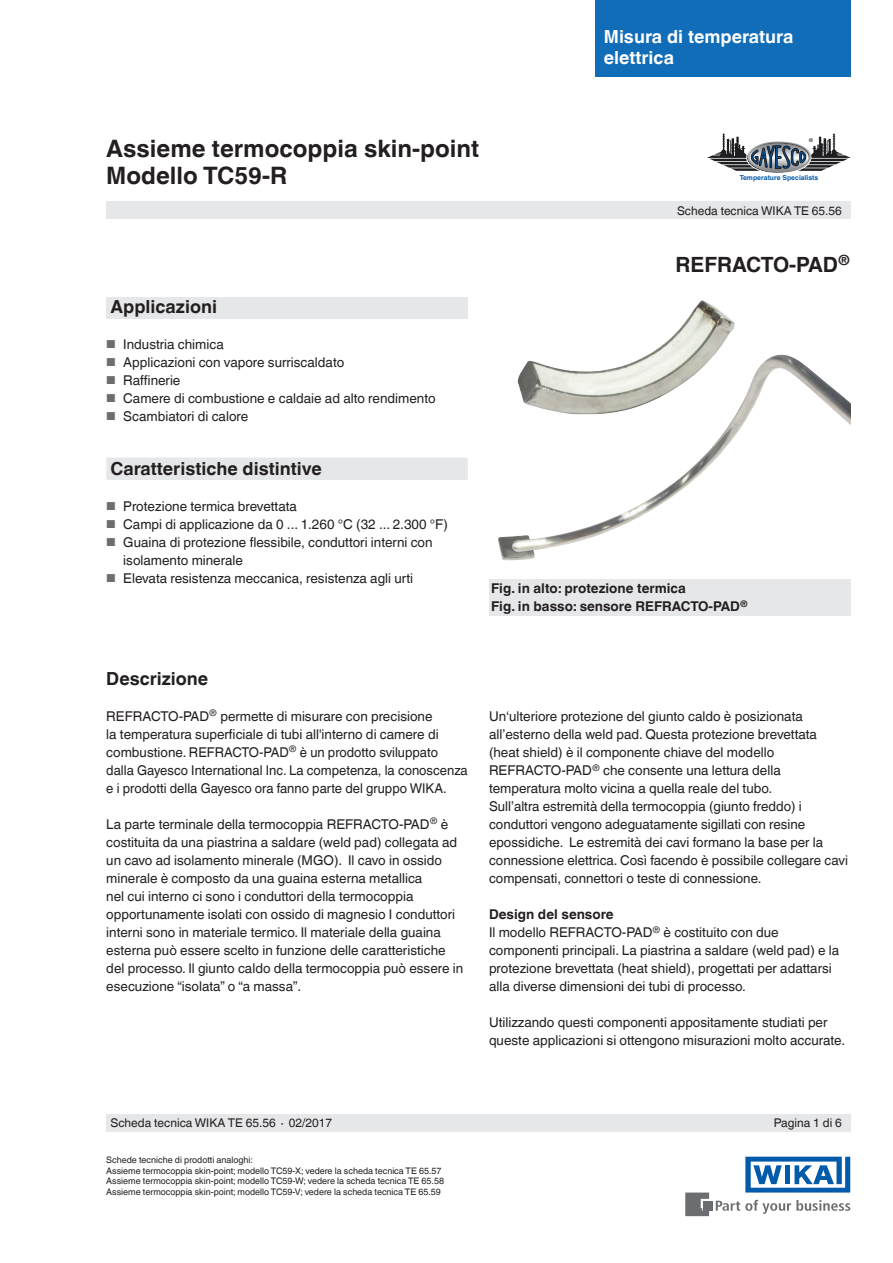
<style>
.page{position:relative;width:893px;height:1263px;background:#fff}
.page>*{position:absolute;margin:0;border:0;box-sizing:border-box;transform-origin:0 0}
.t1{font:700 24px/27px "Helvetica World";color:#231f20}
.t2{font:700 21px "Helvetica World";color:#231f20}
.t3{font:700 18px "Helvetica World";color:#231f20}
.t4{font:700 18px/21px "Helvetica World";color:#fff}
.t5{font:13.5px/18px "Helvetica World";color:#231f20}
.t6{font:700 13.5px/18px "Helvetica World";color:#231f20}
.t7{font:12px "Helvetica World";color:#231f20}
.t8{font:9px/10.5px "Helvetica World";color:#231f20}
.t9{font:700 6.75px "Helvetica World";color:#015aaa}
.t10{font:5.1px "Helvetica World";color:#000002}
.s1{font-size:11.55px;color:#6c6d70}
.s2{font-weight:700}
</style>
<div class="page">
<div style="left:106px;top:298px;width:362px;height:21px;background:#e6e7e9"></div>
<svg style="left:716px;top:1200px;width:134px;height:14px"></svg>
<div style="left:703px;top:1201px;width:9px;height:9px;background:#6c6d70"></div>
<svg style="left:685px;top:1192px;width:24px;height:24px"></svg>
<svg style="left:745px;top:1157px;width:105px;height:35px"></svg>
<div style="left:106px;top:202px;width:744px;height:17px;background:#e6e7e9"></div>
<div style="left:106px;top:1114px;width:744px;height:17px;background:#e6e7e9"></div>
<div style="left:595px;top:0;width:255px;height:77px;background:#116db7"></div>
<img style="left:498px;top:300px;width:352px;height:261px">
<div style="left:489px;top:579px;width:361px;height:37px;background:#e6e7e9"></div>
<div style="left:106px;top:457px;width:362px;height:23px;background:#e6e7e9"></div>
<svg style="left:707px;top:134px;width:143px;height:39px"></svg>
<h3 class="t4" style="left:604px;top:26px;width:191px">Misura di temperatura elettrica</h3>
<h1 class="t1" style="left:106px;top:135px;width:374px">Assieme termocoppia skin-point<br>Modello TC59-R</h1>
<h3 class="t3" style="left:111px;top:296px;width:108px">Applicazioni</h3>
<p class="t5" style="left:106px;top:335px;width:119px"><span class="s1">■</span> Industria chimica</p>
<p class="t5" style="left:106px;top:353px;width:240px"><span class="s1">■</span> Applicazioni con vapore surriscaldato</p>
<p class="t5" style="left:106px;top:371px;width:76px"><span class="s1">■</span> Raffinerie</p>
<p class="t5" style="left:106px;top:389px;width:331px"><span class="s1">■</span> Camere di combustione e caldaie ad alto rendimento</p>
<p class="t5" style="left:106px;top:407px;width:144px"><span class="s1">■</span> Scambiatori di calore</p>
<p class="t10" style="left:809px;top:138px;width:6px">®</p>
<p class="t9" style="left:740px;top:173px;width:80px">Temperature Specialists</p>
<p class="t7" style="left:677px;top:204px;width:166px">Scheda tecnica WIKA TE 65.56</p>
<h2 class="t2" style="left:676px;top:253px;width:176px">REFRACTO-PAD<sup>®</sup></h2>
<h3 class="t3" style="left:111px;top:458px;width:213px">Caratteristiche distintive</h3>
<p class="t5" style="left:106px;top:497px;width:192px"><span class="s1">■</span> Protezione termica brevettata</p>
<p class="t5" style="left:106px;top:515px;width:343px"><span class="s1">■</span> Campi di applicazione da 0 ... 1.260 °C (32 ... 2.300 °F)</p>
<p class="t5" style="left:123px;top:533px;width:311px;text-indent:-17px"><span class="s1">■</span> Guaina di protezione flessibile, conduttori interni con isolamento minerale</p>
<p class="t5" style="left:106px;top:569px;width:308px"><span class="s1">■</span> Elevata resistenza meccanica, resistenza agli urti</p>
<p class="t6" style="left:491px;top:580px;width:258px">Fig. in alto: protezione termica<br>Fig. in basso: sensore REFRACTO-PAD<sup>®</sup></p>
<h3 class="t3" style="left:106px;top:668px;width:103px">Descrizione</h3>
<p class="t5" style="left:106px;top:707px;width:363px">REFRACTO-PAD<sup>®</sup> permette di misurare con precisione<br>la temperatura superficiale di tubi all'interno di camere di combustione. REFRACTO-PAD<sup>®</sup> è un prodotto sviluppato dalla Gayesco International Inc. La competenza, la conoscenza e i prodotti della Gayesco ora fanno parte del gruppo WIKA.</p>
<p class="t5" style="left:106px;top:815px;width:358px">La parte terminale della termocoppia REFRACTO-PAD<sup>®</sup> è costituita da una piastrina a saldare (weld pad) collegata ad un cavo ad isolamento minerale (MGO). Il cavo in ossido minerale è composto da una guaina esterna metallica<br>nel cui interno ci sono i conduttori della termocoppia opportunamente isolati con ossido di magnesio I conduttori interni sono in materiale termico. Il materiale della guaina esterna può essere scelto in funzione delle caratteristiche del processo. Il giunto caldo della termocoppia può essere in esecuzione “isolata” o “a massa”.</p>
<p class="t5" style="left:489px;top:708px;width:360px">Un‘ulteriore protezione del giunto caldo è posizionata all’esterno della weld pad. Questa protezione brevettata (heat shield) è il componente chiave del modello REFRACTO-PAD<sup>®</sup> che consente una lettura della temperatura molto vicina a quella reale del tubo.<br>Sull’altra estremità della termocoppia (giunto freddo) i conduttori vengono adeguatamente sigillati con resine epossidiche. Le estremità dei cavi formano la base per la connessione elettrica. Così facendo è possibile collegare cavi compensati, connettori o teste di connessione.</p>
<p class="t5" style="left:489px;top:906px;width:352px"><span class="s2">Design del sensore<br></span>Il modello REFRACTO-PAD<sup>®</sup> è costituito con due componenti principali. La piastrina a saldare (weld pad) e la protezione brevettata (heat shield), progettati per adattarsi alla diverse dimensioni dei tubi di processo.</p>
<p class="t5" style="left:489px;top:1014px;width:358px">Utilizzando questi componenti appositamente studiati per queste applicazioni si ottengono misurazioni molto accurate.</p>
<p class="t7" style="left:111px;top:1116px;width:223px">Scheda tecnica WIKA TE 65.56 ∙ 02/2017</p>
<p class="t7" style="left:774px;top:1116px;width:70px">Pagina 1 di 6</p>
<p class="t8" style="left:106px;top:1155px;width:339px">Schede tecniche di prodotti analoghi:<br>Assieme termocoppia skin-point; modello TC59-X; vedere la scheda tecnica TE 65.57<br>Assieme termocoppia skin-point; modello TC59-W; vedere la scheda tecnica TE 65.58<br>Assieme termocoppia skin-point; modello TC59-V; vedere la scheda tecnica TE 65.59</p>
</div>
